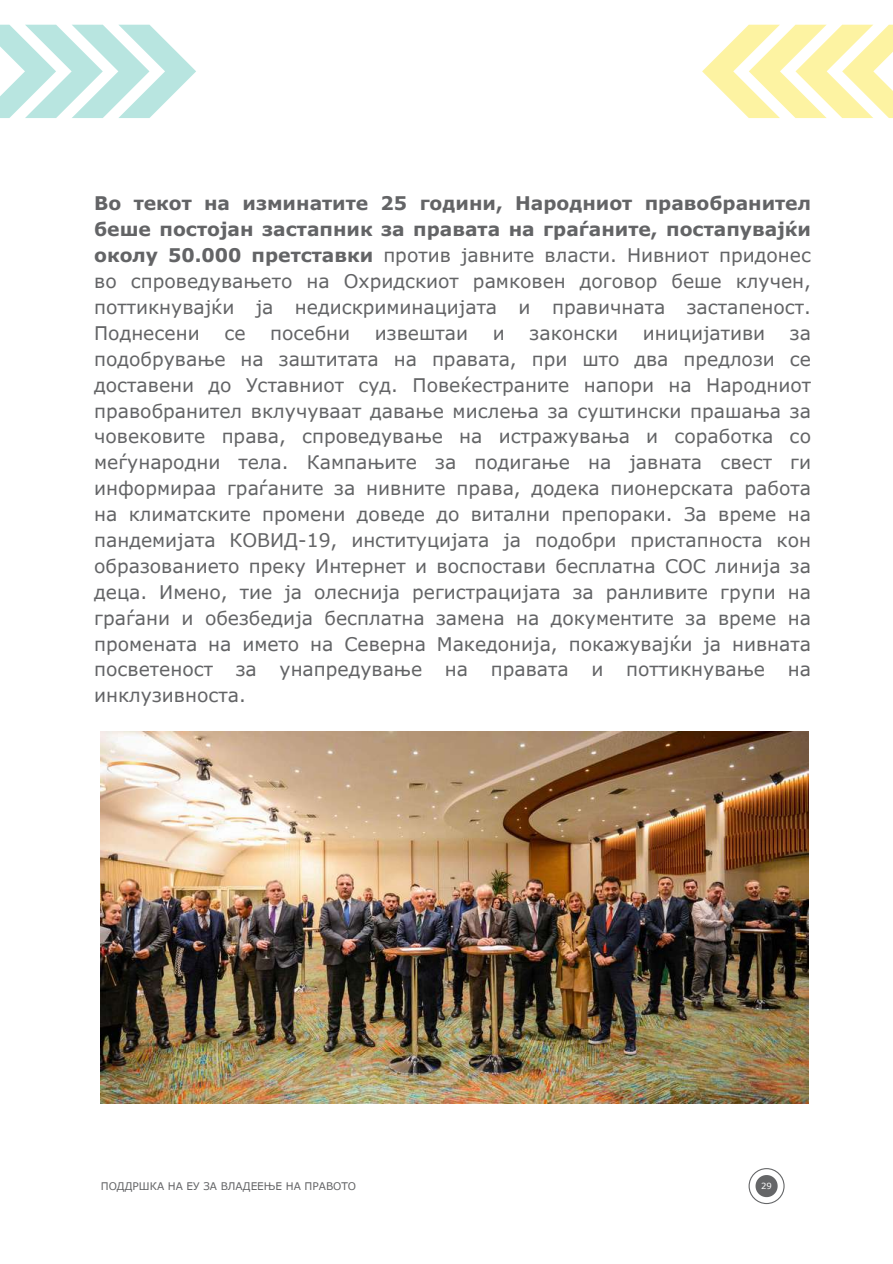
<style>
.page{position:relative;width:893px;height:1264px;background:#fff}
.page>*{position:absolute;margin:0;border:0;box-sizing:border-box;transform-origin:0 0}
.t1{font:18.75px/25.8px "Verdana Pro";color:#636466;text-align:justify}
.t2{font:10.5px "Verdana Pro";color:#636466}
.t3{font:8.4px "Verdana Pro";color:#fff}
.s1{font-weight:700}
</style>
<div class="page">
<svg style="left:702px;top:25px;width:190px;height:93px"></svg>
<svg style="left:0;top:25px;width:196px;height:93px"></svg>
<svg style="left:748px;top:1168px;width:36px;height:36px"></svg>
<img style="left:101px;top:732px;width:707px;height:371px">
<p class="t1" style="left:94px;top:190px;width:718px"><span class="s1">Во текот на изминатите 25 години, Народниот правобранител беше постојан застапник за правата на граѓаните, постапувајќи околу 50.000 претставки</span> против јавните власти. Нивниот придонес во спроведувањето на Охридскиот рамковен договор беше клучен, поттикнувајќи ја недискриминацијата и правичната застапеност.<br>Поднесени</p>
<p class="t1" style="left:224px;top:319px;width:23px">се</p>
<p class="t1" style="left:270px;top:319px;width:82px">посебни</p>
<p class="t1" style="left:375px;top:319px;width:95px">извештаи</p>
<p class="t1" style="left:493px;top:319px;width:14px">и</p>
<p class="t1" style="left:529px;top:319px;width:90px">законски</p>
<p class="t1" style="left:643px;top:319px;width:124px">иницијативи</p>
<p class="t1" style="left:94px;top:319px;width:718px;text-indent:695px">за подобрување на заштитата на правата, при што два предлози се доставени до Уставниот суд. Повеќестраните напори на Народниот правобранител вклучуваат давање мислења за суштински прашања за човековите права, спроведување на истражувања и соработка со меѓународни тела. Кампањите за подигање на јавната свест ги информираа граѓаните за нивните права, додека пионерската работа на климатските промени доведе до витални препораки. За време на пандемијата КОВИД-19, институцијата ја подобри пристапноста кон образованието преку Интернет и воспостави бесплатна СОС линија за деца. Имено, тие ја олеснија регистрацијата за ранливите групи на граѓани и обезбедија бесплатна замена на документите за време на промената на името на Северна Македонија, покажувајќи ја нивната посветеност за унапредување на правата и поттикнување на инклузивноста.</p>
<p class="t2" style="left:101px;top:1178px;width:257px">ПОДДРШКА НА ЕУ ЗА ВЛАДЕЕЊЕ НА ПРАВОТО</p>
<p class="t3" style="left:761px;top:1180px;width:12px">29</p>
</div>
